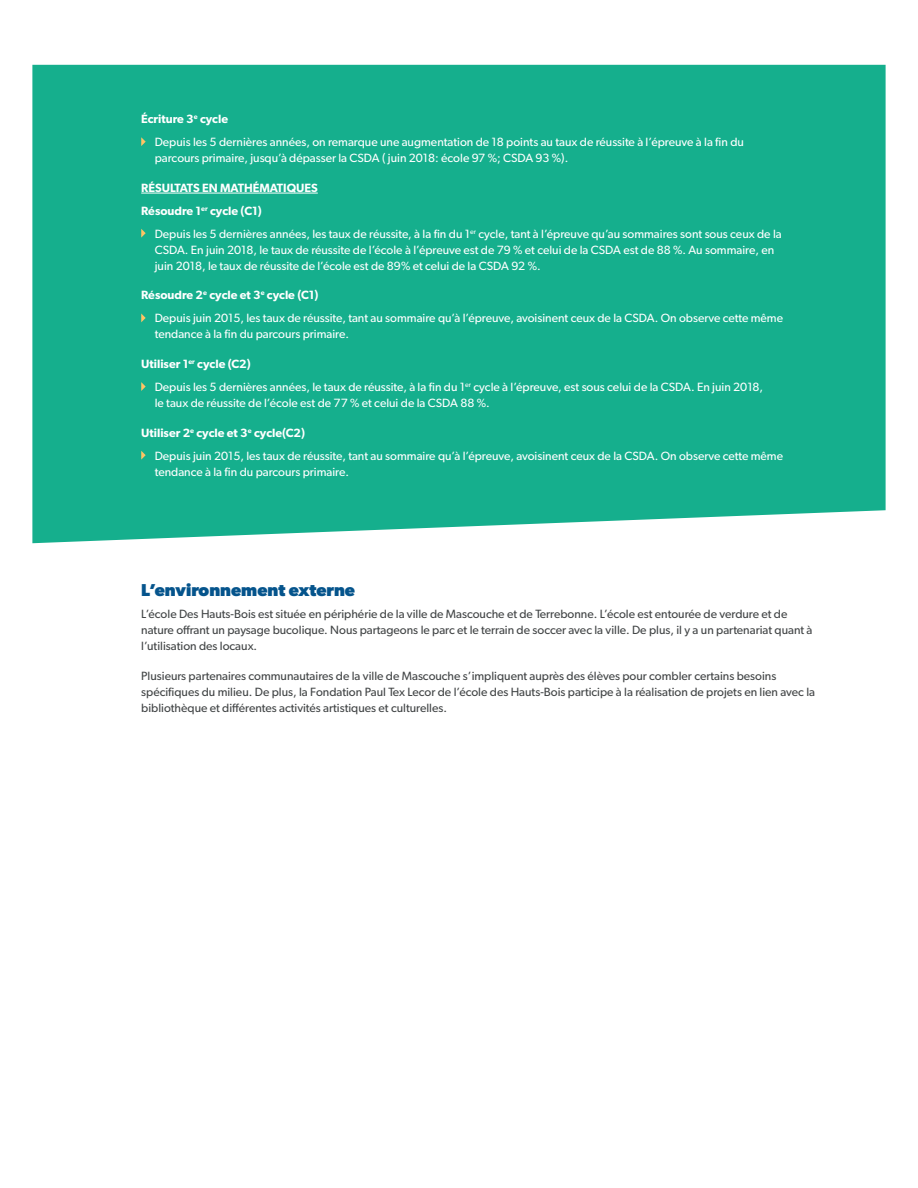
<style>
.page{position:relative;width:918px;height:1188px;background:#fff}
.page>*{position:absolute;margin:0;border:0;box-sizing:border-box;transform-origin:0 0}
.t1{font:700 17.25px "Gibson";color:#05548c}
.t2{font:12px/22.8px "Gibson";color:#fff}
.t3{font:12px/16.2px "Gibson";color:#424546}
.t4{font:600 12px/22.8px "Gibson";color:#fff}
.s1{font-weight:600}
</style>
<div class="page">
<div style="left:32px;top:65px;width:854px;height:478px;background:#15af8d"></div>
<hr style="left:141px;top:193px;width:177px;height:1px;background:#fff">
<svg style="left:141px;top:137px;width:5px;height:9px"></svg>
<svg style="left:141px;top:229px;width:5px;height:9px"></svg>
<svg style="left:141px;top:313px;width:5px;height:9px"></svg>
<svg style="left:141px;top:382px;width:5px;height:9px"></svg>
<svg style="left:141px;top:451px;width:5px;height:9px"></svg>
<p class="t2" style="left:155px;top:108px;width:591px;text-indent:-14px"><span class="s1">Écriture 3</span><sup>e</sup> <span class="s1">cycle<br></span>Depuis les 5 dernières années, on remarque une augmentation de 18 points au taux de réussite à l’épreuve à la fin du</p>
<p class="t2" style="left:155px;top:147px;width:415px">parcours primaire, jusqu’à dépasser la CSDA ( juin 2018: école 97 %; CSDA 93 %).</p>
<p class="t4" style="left:141px;top:176px;width:178px">RÉSULTATS EN MATHÉMATIQUES<br>Résoudre 1<sup>er</sup> cycle (C1)</p>
<p class="t2" style="left:155px;top:225px;width:629px;line-height:16.2px">Depuis les 5 dernières années, les taux de réussite, à la fin du 1<sup>er</sup> cycle, tant à l’épreuve qu’au sommaires sont sous ceux de la<br>CSDA. En juin 2018, le taux de réussite de l’école à l’épreuve est de 79 % et celui de la CSDA est de 88 %. Au sommaire, en juin 2018, le taux de réussite de l’école est de 89% et celui de la CSDA 92 %.</p>
<p class="t2" style="left:155px;top:284px;width:630px;text-indent:-13px"><span class="s1">Résoudre 2</span><sup>e</sup> <span class="s1">cycle et 3</span><sup>e</sup> <span class="s1">cycle (C1)<br></span>Depuis juin 2015, les taux de réussite, tant au sommaire qu’à l’épreuve, avoisinent ceux de la CSDA. On observe cette même</p>
<p class="t2" style="left:155px;top:323px;width:196px">tendance à la fin du parcours primaire.</p>
<p class="t2" style="left:155px;top:352px;width:610px;text-indent:-14px"><span class="s1">Utiliser 1</span><sup>er</sup> <span class="s1">cycle (C2)<br></span>Depuis les 5 dernières années, le taux de réussite, à la fin du 1<sup>er</sup> cycle à l’épreuve, est sous celui de la CSDA. En juin 2018,</p>
<p class="t2" style="left:155px;top:391px;width:337px">le taux de réussite de l’école est de 77 % et celui de la CSDA 88 %.</p>
<p class="t2" style="left:155px;top:421px;width:630px;text-indent:-13px"><span class="s1">Utiliser 2</span><sup>e</sup> <span class="s1">cycle et 3</span><sup>e</sup> <span class="s1">cycle(C2)<br></span>Depuis juin 2015, les taux de réussite, tant au sommaire qu’à l’épreuve, avoisinent ceux de la CSDA. On observe cette même</p>
<p class="t2" style="left:155px;top:460px;width:196px">tendance à la fin du parcours primaire.</p>
<h1 class="t1" style="left:141px;top:580px;width:215px">L’environnement externe</h1>
<p class="t3" style="left:141px;top:606px;width:673px">L’école Des Hauts-Bois est située en périphérie de la ville de Mascouche et de Terrebonne. L’école est entourée de verdure et de nature offrant un paysage bucolique. Nous partageons le parc et le terrain de soccer avec la ville. De plus, il y a un partenariat quant à l’utilisation des locaux.</p>
<p class="t3" style="left:141px;top:668px;width:675px">Plusieurs partenaires communautaires de la ville de Mascouche s’impliquent auprès des élèves pour combler certains besoins spécifiques du milieu. De plus, la Fondation Paul Tex Lecor de l’école des Hauts-Bois participe à la réalisation de projets en lien avec la bibliothèque et différentes activités artistiques et culturelles.</p>
</div>
